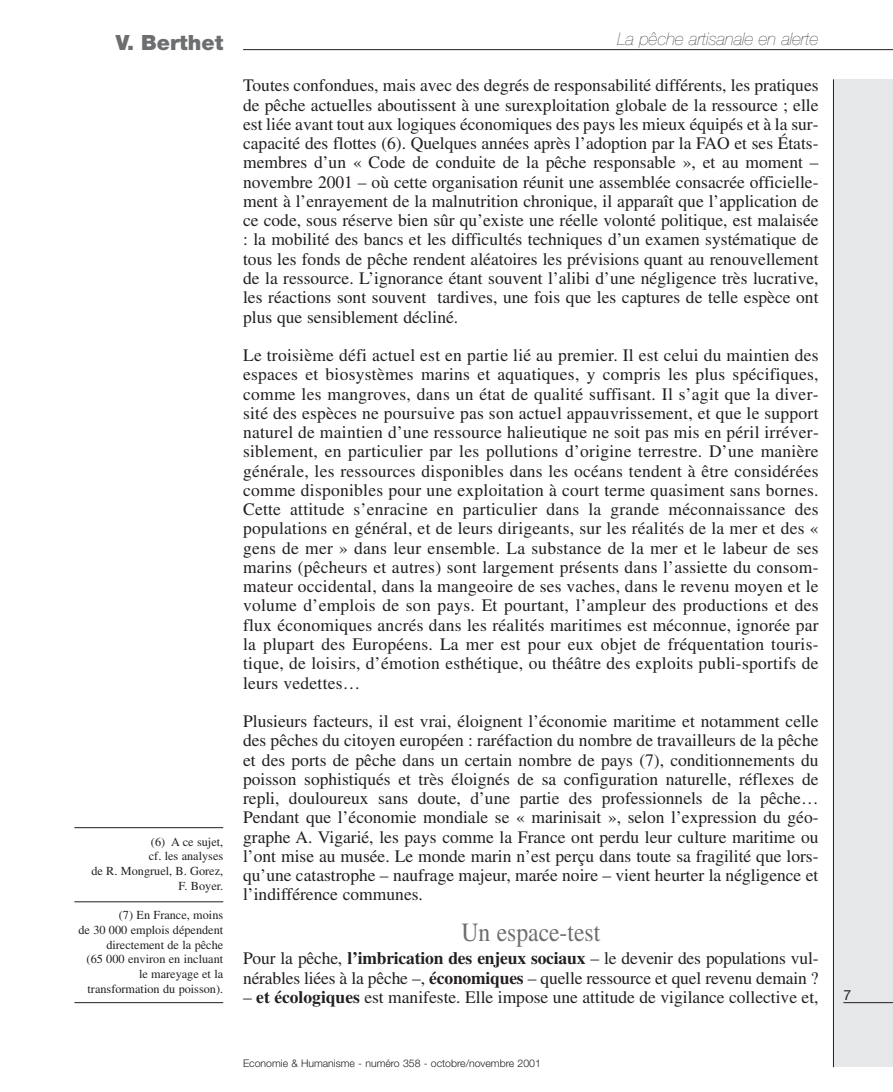
<style>
.page{position:relative;width:893px;height:1092px;background:#fff}
.page>*{position:absolute;margin:0;border:0;box-sizing:border-box;transform-origin:0 0}
.t1{font:26.25px "Times";color:#6d6e70;scale:.9 1}
.t2{font:900 21px "Helvetica Neue";color:#6d6e70}
.t3{font:17.5px/19.2px "Times";color:#231f20;text-align:justify}
.t4{font:italic 200 17.5px "Helvetica Neue";color:#231f20}
.t5{font:14px "Helvetica Neue";color:#231f20}
.t6{font:12.25px/14.7px "Times";color:#231f20;text-align:right}
.t7{font:300 10.5px "Helvetica Neue";color:#231f20}
.s1{font-weight:700}
</style>
<div class="page">
<div style="left:833px;top:79px;width:60px;height:988px;background:#e6e7e8"></div>
<hr style="left:833px;top:79px;width:1px;height:988px;background:#231f20">
<hr style="left:74px;top:1002px;width:149px;height:1px;background:#231f20">
<hr style="left:74px;top:901px;width:149px;height:1px;background:#231f20">
<hr style="left:74px;top:827px;width:149px;height:1px;background:#231f20">
<hr style="left:843px;top:1002px;width:50px;height:1px;background:#231f20">
<hr style="left:243px;top:49px;width:650px;height:1px;background:#231f20">
<p class="t2" style="left:116px;top:35px;width:109px">V. Berthet</p>
<p class="t4" style="left:617px;top:32px;width:203px">La pêche artisanale en alerte</p>
<p class="t6" style="left:91px;top:835px;width:133px">(6) A ce sujet,<br>cf. les analyses<br>de R. Mongruel, B. Gorez,<br>F. Boyer.</p>
<p class="t6" style="left:78px;top:908px;width:146px">(7) En France, moins<br>de 30 000 emplois dépendent directement de la pêche<br>(65 000 environ en incluant le mareyage et la transformation du poisson).</p>
<p class="t3" style="left:243px;top:77px;width:577px">Toutes confondues, mais avec des degrés de responsabilité différents, les pratiques de pêche actuelles aboutissent à une surexploitation globale de la ressource ; elle est liée avant tout aux logiques économiques des pays les mieux équipés et à la sur&shy;capacité des flottes (6). Quelques années après l’adoption par la FAO et ses États&shy;membres d’un « Code de conduite de la pêche responsable », et au moment – novembre 2001 – où cette organisation réunit une assemblée consacrée officielle&shy;ment à l’enrayement de la malnutrition chronique, il apparaît que l’application de ce code, sous réserve bien sûr qu’existe une réelle volonté politique, est malaisée : la mobilité des bancs et les difficultés techniques d’un examen systématique de tous les fonds de pêche rendent aléatoires les prévisions quant au renouvellement de la ressource. L’ignorance étant souvent l’alibi d’une négligence très lucrative, les réactions sont souvent tardives, une fois que les captures de telle espèce ont plus que sensiblement décliné.</p>
<p class="t3" style="left:243px;top:347px;width:577px">Le troisième défi actuel est en partie lié au premier. Il est celui du maintien des espaces et biosystèmes marins et aquatiques, y compris les plus spécifiques, comme les mangroves, dans un état de qualité suffisant. Il s’agit que la diver&shy;sité des espèces ne poursuive pas son actuel appauvrissement, et que le support naturel de maintien d’une ressource halieutique ne soit pas mis en péril irréver&shy;siblement, en particulier par les pollutions d’origine terrestre. D’une manière générale, les ressources disponibles dans les océans tendent à être considérées comme disponibles pour une exploitation à court terme quasiment sans bornes.<br>Cette attitude s’enracine en particulier dans la grande méconnaissance des populations en général, et de leurs dirigeants, sur les réalités de la mer et des « gens de mer » dans leur ensemble. La substance de la mer et le labeur de ses marins (pêcheurs et autres) sont largement présents dans l’assiette du consom&shy;mateur occidental, dans la mangeoire de ses vaches, dans le revenu moyen et le volume d’emplois de son pays. Et pourtant, l’ampleur des productions et des flux économiques ancrés dans les réalités maritimes est méconnue, ignorée par la plupart des Européens. La mer est pour eux objet de fréquentation touris&shy;tique, de loisirs, d’émotion esthétique, ou théâtre des exploits publi-sportifs de leurs vedettes…</p>
<p class="t3" style="left:243px;top:713px;width:577px">Plusieurs facteurs, il est vrai, éloignent l’économie maritime et notamment celle des pêches du citoyen européen : raréfaction du nombre de travailleurs de la pêche et des ports de pêche dans un certain nombre de pays (7), conditionnements du poisson sophistiqués et très éloignés de sa configuration naturelle, réflexes de repli, douloureux sans doute, d’une partie des professionnels de la pêche… Pendant que l’économie mondiale se « marinisait », selon l’expression du géo&shy;graphe A. Vigarié, les pays comme la France ont perdu leur culture maritime ou l’ont mise au musée. Le monde marin n’est perçu dans toute sa fragilité que lors&shy;qu’une catastrophe – naufrage majeur, marée noire – vient heurter la négligence et l’indifférence communes.</p>
<h1 class="t1" style="left:461px;top:922px;width:156px">Un espace-test</h1>
<p class="t3" style="left:243px;top:950px;width:577px">Pour la pêche, <span class="s1">l’imbrication des enjeux sociaux</span> – le devenir des populations vul&shy;nérables liées à la pêche –, <span class="s1">économiques</span> – quelle ressource et quel revenu demain ?</p>
<p class="t3" style="left:243px;top:988px;width:577px">– <span class="s1">et écologiques</span> est manifeste. Elle impose une attitude de vigilance collective et,</p>
<p class="t7" style="left:243px;top:1059px;width:299px">Economie &amp; Humanisme - numéro 358 - octobre/novembre 2001</p>
<p class="t5" style="left:843px;top:989px;width:9px">7</p>
</div>
